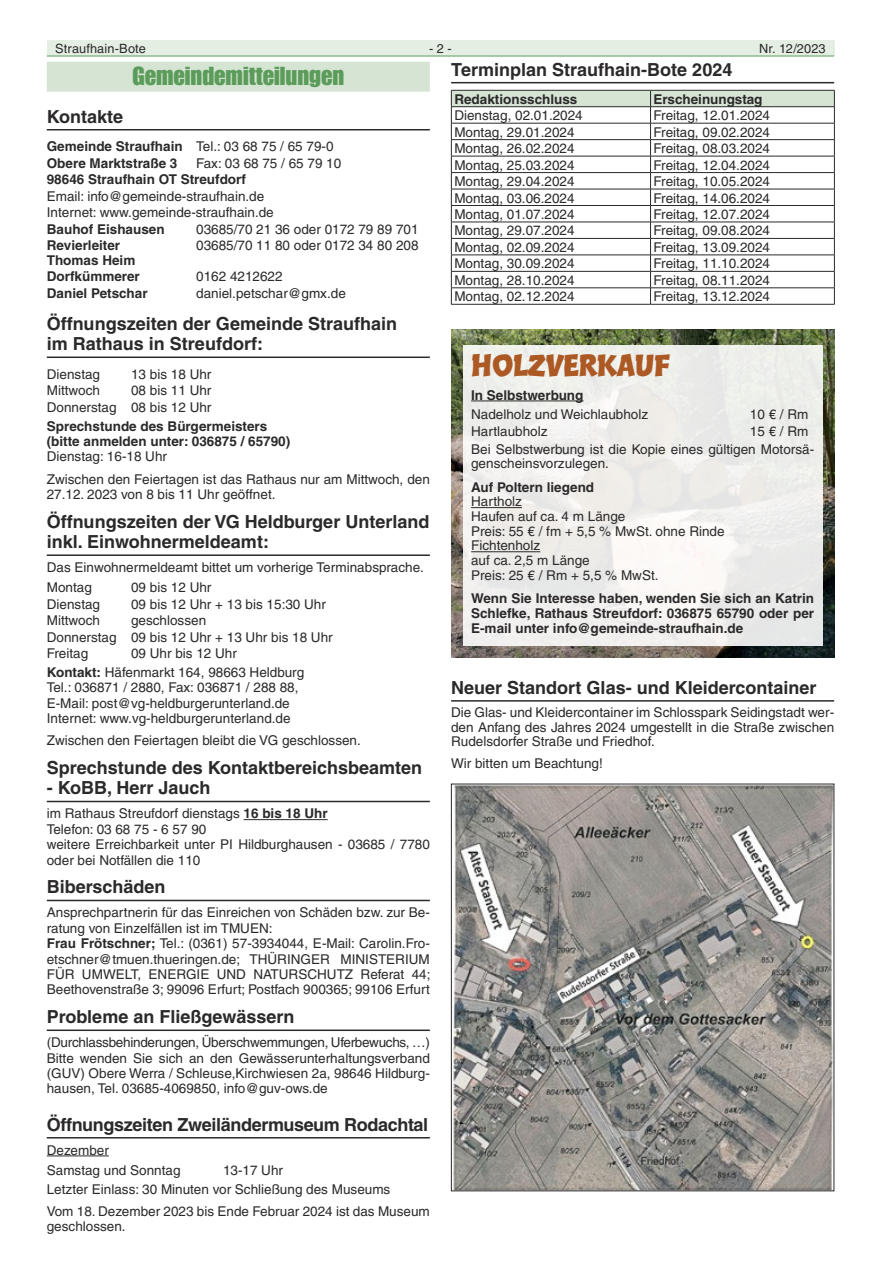
<style>
.page{position:relative;width:881px;height:1263px;background:#fff}
.page>*{position:absolute;margin:0;border:0;box-sizing:border-box;transform-origin:0 0}
.t1{font:27px "Balder LL";color:#ac5924}
.t2{font:25.5px "Impact LT";color:#5c9c5b}
.t3{font:700 18px/20.2px "Helvetica LT";color:#2b292a}
.t4{font:700 18px "Helvetica LT";letter-spacing:-.02em;color:#2b292a}
.t5{font:13.5px/15.5px "Helvetica LT";color:#2b292a}
.t6{font:700 13.5px/14.7px "Helvetica LT";color:#2b292a}
.t7{font:12.75px "Helvetica LT";letter-spacing:.01em;color:#2b292a}
.s1{font-weight:400}
.s2{font-weight:700}
</style>
<div class="page">
<div style="left:47px;top:40px;width:786px;height:16px;background:#e4eee3"></div>
<hr style="left:47px;top:56px;width:786px;height:1px;background:#5c9c5b">
<hr style="left:451px;top:82px;width:382px;height:1px;background:#2b292a">
<hr style="left:451px;top:700px;width:382px;height:2px;background:#2b292a">
<hr style="left:451px;top:304px;width:199px;height:1px;background:#2b292a">
<svg style="left:451px;top:90px;width:383px;height:214px"></svg>
<hr style="left:650px;top:304px;width:184px;height:1px;background:#2b292a">
<img style="left:451px;top:330px;width:382px;height:327px">
<div style="left:463px;top:345px;width:359px;height:301px;background:linear-gradient(to right,#f2f0ee,#ededeb)"></div>
<hr style="left:471px;top:401px;width:112px;height:1px;background:#2b292a">
<hr style="left:471px;top:507px;width:50px;height:1px;background:#2b292a">
<hr style="left:471px;top:551px;width:69px;height:1px;background:#2b292a">
<img style="left:453px;top:786px;width:378px;height:403px">
<div style="left:47px;top:62px;width:382px;height:30px;background:#d6e4d4"></div>
<hr style="left:47px;top:129px;width:382px;height:1px;background:#2b292a">
<hr style="left:47px;top:356px;width:382px;height:2px;background:#2b292a">
<hr style="left:47px;top:554px;width:382px;height:2px;background:#2b292a">
<hr style="left:47px;top:801px;width:382px;height:1px;background:#2b292a">
<hr style="left:243px;top:819px;width:84px;height:1px;background:#2b292a">
<hr style="left:47px;top:900px;width:382px;height:1px;background:#2b292a">
<hr style="left:47px;top:1029px;width:382px;height:2px;background:#2b292a">
<hr style="left:47px;top:1137px;width:382px;height:1px;background:#2b292a">
<hr style="left:47px;top:1155px;width:62px;height:1px;background:#2b292a">
<p class="t7" style="left:55px;top:42px;width:92px">Straufhain-Bote</p>
<p class="t7" style="left:429px;top:42px;width:24px">- 2 -</p>
<p class="t7" style="left:759px;top:42px;width:68px">Nr. 12/2023</p>
<h3 class="t3" style="left:451px;top:59px;width:282px">Terminplan Straufhain-Bote 2024</h3>
<p class="t6" style="left:454px;top:92px;width:124px">Redaktionsschluss</p>
<p class="t6" style="left:653px;top:92px;width:110px">Erscheinungstag</p>
<p class="t5" style="left:454px;top:108px;width:130px">Dienstag, 02.01.2024</p>
<p class="t5" style="left:653px;top:108px;width:118px">Freitag, 12.01.2024</p>
<p class="t5" style="left:454px;top:124px;width:122px">Montag, 29.01.2024</p>
<p class="t5" style="left:653px;top:124px;width:118px">Freitag, 09.02.2024</p>
<p class="t5" style="left:454px;top:141px;width:122px">Montag, 26.02.2024</p>
<p class="t5" style="left:653px;top:141px;width:118px">Freitag, 08.03.2024</p>
<p class="t5" style="left:454px;top:157px;width:122px">Montag, 25.03.2024</p>
<p class="t5" style="left:653px;top:157px;width:118px">Freitag, 12.04.2024</p>
<p class="t5" style="left:454px;top:174px;width:122px">Montag, 29.04.2024</p>
<p class="t5" style="left:653px;top:174px;width:118px">Freitag, 10.05.2024</p>
<p class="t5" style="left:454px;top:190px;width:122px">Montag, 03.06.2024</p>
<p class="t5" style="left:653px;top:190px;width:118px">Freitag, 14.06.2024</p>
<p class="t5" style="left:454px;top:207px;width:122px">Montag, 01.07.2024</p>
<p class="t5" style="left:653px;top:207px;width:118px">Freitag, 12.07.2024</p>
<p class="t5" style="left:454px;top:223px;width:122px">Montag, 29.07.2024</p>
<p class="t5" style="left:653px;top:223px;width:118px">Freitag, 09.08.2024</p>
<p class="t5" style="left:454px;top:240px;width:122px">Montag, 02.09.2024</p>
<p class="t5" style="left:653px;top:240px;width:118px">Freitag, 13.09.2024</p>
<p class="t5" style="left:454px;top:256px;width:122px">Montag, 30.09.2024</p>
<p class="t5" style="left:653px;top:256px;width:118px">Freitag, 11.10.2024</p>
<p class="t5" style="left:454px;top:272px;width:122px">Montag, 28.10.2024</p>
<p class="t5" style="left:653px;top:272px;width:118px">Freitag, 08.11.2024</p>
<p class="t5" style="left:454px;top:289px;width:122px">Montag, 02.12.2024</p>
<p class="t5" style="left:653px;top:289px;width:118px">Freitag, 13.12.2024</p>
<h2 class="t2" style="left:132px;top:66px;width:213px">Gemeindemitteilungen</h2>
<h3 class="t3" style="left:47px;top:106px;width:78px">Kontakte</h3>
<p class="t6" style="left:47px;top:138px;width:288px;line-height:16.5px">Gemeinde Straufhain <span class="s1">Tel.: 03 68 75 / 65 79-0<br></span>Obere Marktstraße 3</p>
<p class="t5" style="left:196px;top:155px;width:147px">Fax: 03 68 75 / 65 79 10</p>
<p class="t6" style="left:47px;top:172px;width:201px">98646 Straufhain OT Streufdorf</p>
<p class="t5" style="left:47px;top:188px;width:228px;line-height:16.5px">Email: info@gemeinde-straufhain.de<br>Internet: www.gemeinde-straufhain.de</p>
<p class="t6" style="left:47px;top:221px;width:119px">Bauhof Eishausen</p>
<p class="t5" style="left:196px;top:221px;width:224px">03685/70 21 36 oder 0172 79 89 701</p>
<p class="t6" style="left:47px;top:238px;width:90px">Revierleiter<br>Thomas Heim</p>
<p class="t5" style="left:196px;top:238px;width:224px">03685/70 11 80 oder 0172 34 80 208</p>
<p class="t6" style="left:47px;top:269px;width:95px">Dorfkümmerer</p>
<p class="t5" style="left:196px;top:269px;width:88px">0162 4212622</p>
<p class="t6" style="left:47px;top:285px;width:102px">Daniel Petschar</p>
<p class="t5" style="left:196px;top:285px;width:151px">daniel.petschar@gmx.de</p>
<h3 class="t3" style="left:47px;top:313px;width:352px">Öffnungszeiten der Gemeinde Straufhain im Rathaus in Streufdorf:</h3>
<p class="t5" style="left:47px;top:366px;width:55px">Dienstag</p>
<p class="t5" style="left:131px;top:366px;width:82px">13 bis 18 Uhr</p>
<p class="t5" style="left:47px;top:383px;width:55px">Mittwoch</p>
<h1 class="t1" style="left:471px;top:351px;width:200px">HOLZVERKAUF</h1>
<p class="t6" style="left:471px;top:387px;width:114px">In Selbstwerbung</p>
<p class="t5" style="left:471px;top:407px;width:178px">Nadelholz und Weichlaubholz</p>
<p class="t5" style="left:749px;top:407px;width:60px">10 € / Rm</p>
<p class="t5" style="left:471px;top:423px;width:78px">Hartlaubholz</p>
<p class="t5" style="left:47px;top:382px;width:166px;line-height:16.5px;text-align:right">08 bis 11 Uhr<br>Donnerstag 08 bis 12 Uhr</p>
<p class="t6" style="left:47px;top:418px;width:245px;line-height:15.5px">Sprechstunde des Bürgermeisters (bitte anmelden unter: 036875 / 65790)</p>
<p class="t5" style="left:47px;top:446px;width:384px;line-height:22.2px">Dienstag: 16-18 Uhr<br>Zwischen den Feiertagen ist das Rathaus nur am Mittwoch, den</p>
<p class="t5" style="left:47px;top:487px;width:230px">27.12. 2023 von 8 bis 11 Uhr geöffnet.</p>
<h3 class="t3" style="left:47px;top:511px;width:384px">Öffnungszeiten der VG Heldburger Unterland inkl. Einwohnermeldeamt:</h3>
<p class="t5" style="left:47px;top:557px;width:378px;line-height:20.1px">Das Einwohnermeldeamt bittet um vorherige Terminabsprache.<br>Montag</p>
<p class="t5" style="left:471px;top:422px;width:344px;line-height:18.1px;text-indent:279px">15 € / Rm<br>Bei Selbstwerbung ist die Kopie eines gültigen Motorsä-</p>
<p class="t5" style="left:471px;top:456px;width:139px">genscheinsvorzulegen.</p>
<p class="t6" style="left:471px;top:479px;width:124px">Auf Poltern liegend</p>
<p class="t5" style="left:471px;top:494px;width:255px;line-height:14.7px">Hartholz<br>Haufen auf ca. 4 m Länge<br>Preis: 55 € / fm + 5,5 % MwSt. ohne Rinde<br>Fichtenholz<br>auf ca. 2,5 m Länge<br>Preis: 25 € / Rm + 5,5 % MwSt.</p>
<p class="t6" style="left:471px;top:591px;width:344px;text-align:justify">Wenn Sie Interesse haben, wenden Sie sich an Katrin Schlefke, Rathaus Streufdorf: 036875 65790 oder per E-mail unter info@gemeinde-straufhain.de</p>
<p class="t5" style="left:131px;top:580px;width:82px">09 bis 12 Uhr</p>
<p class="t5" style="left:47px;top:596px;width:55px">Dienstag</p>
<p class="t5" style="left:131px;top:596px;width:196px">09 bis 12 Uhr + 13 bis 15:30 Uhr</p>
<p class="t5" style="left:47px;top:613px;width:55px">Mittwoch</p>
<p class="t5" style="left:47px;top:612px;width:287px;line-height:16.5px;text-indent:84px">geschlossen<br>Donnerstag 09 bis 12 Uhr + 13 Uhr bis 18 Uhr<br>Freitag</p>
<p class="t5" style="left:47px;top:644px;width:259px;line-height:18.8px;text-indent:84px">09 Uhr bis 12 Uhr<br><span class="s2">Kontakt:</span> Häfenmarkt 164, 98663 Heldburg</p>
<p class="t5" style="left:47px;top:680px;width:253px">Tel.: 036871 / 2880, Fax: 036871 / 288 88,<br>E-Mail: post@vg-heldburgerunterland.de<br>Internet: www.vg-heldburgerunterland.de</p>
<p class="t5" style="left:47px;top:733px;width:315px">Zwischen den Feiertagen bleibt die VG geschlossen.</p>
<h3 class="t3" style="left:47px;top:758px;width:377px">Sprechstunde des Kontaktbereichsbeamten</h3>
<h3 class="t3" style="left:47px;top:778px;width:165px">- KoBB, Herr Jauch</h3>
<p class="t5" style="left:47px;top:806px;width:384px">im Rathaus Streufdorf dienstags <span class="s2">16 bis 18 Uhr<br></span>Telefon: 03 68 75 - 6 57 90<br>weitere Erreichbarkeit unter PI Hildburghausen - 03685 / 7780 oder bei Notfällen die 110</p>
<h3 class="t3" style="left:47px;top:877px;width:120px">Biberschäden</h3>
<p class="t5" style="left:47px;top:905px;width:385px">Ansprechpartnerin für das Einreichen von Schäden bzw. zur Be&shy;ratung von Einzelfällen ist im TMUEN:<br><span class="s2">Frau Frötschner;</span> Tel.: (0361) 57-3934044, E-Mail: Carolin.Fro&shy;etschner@tmuen.thueringen.de; THÜRINGER MINISTERIUM FÜR UMWELT, ENERGIE UND NATURSCHUTZ Referat 44; Beethovenstraße 3; 99096 Erfurt; Postfach 900365; 99106 Erfurt</p>
<h3 class="t3" style="left:47px;top:1007px;width:249px">Probleme an Fließgewässern</h3>
<p class="t5" style="left:47px;top:1035px;width:384px;text-align:justify">(Durchlassbehinderungen, Überschwemmungen, Uferbewuchs, …)<br>Bitte wenden Sie sich an den Gewässerunterhaltungsverband (GUV) Obere Werra / Schleuse,Kirchwiesen 2a, 98646 Hildburg&shy;hausen, Tel. 03685-4069850, info@guv-ows.de</p>
<h3 class="t4" style="left:47px;top:1114px;width:383px">Öffnungszeiten Zweiländermuseum Rodachtal</h3>
<p class="t5" style="left:47px;top:1140px;width:135px;line-height:20.1px">Dezember<br>Samstag und Sonntag</p>
<h3 class="t3" style="left:451px;top:677px;width:367px">Neuer Standort Glas- und Kleidercontainer</h3>
<p class="t5" style="left:451px;top:705px;width:384px;line-height:14.7px;text-align:justify">Die Glas- und Kleidercontainer im Schlosspark Seidingstadt wer&shy;den Anfang des Jahres 2024 umgestellt in die Straße zwischen Rudelsdorfer Straße und Friedhof.</p>
<p class="t5" style="left:451px;top:755px;width:153px">Wir bitten um Beachtung!</p>
<p class="t5" style="left:47px;top:1161px;width:345px;line-height:18.8px;text-indent:176px">13-17 Uhr<br>Letzter Einlass: 30 Minuten vor Schließung des Museums</p>
<p class="t5" style="left:47px;top:1203px;width:384px">Vom 18. Dezember 2023 bis Ende Februar 2024 ist das Museum geschlossen.</p>
</div>
